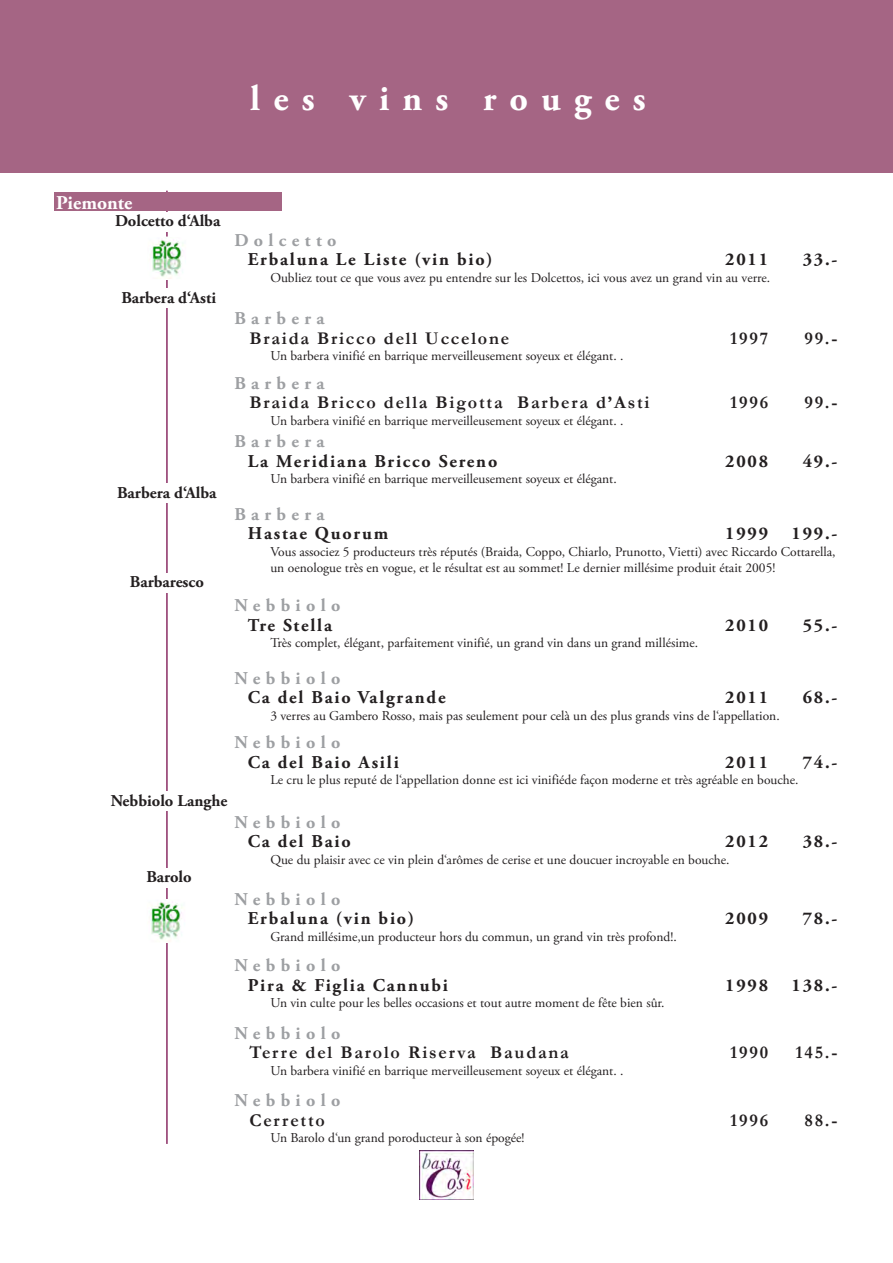
<style>
.page{position:relative;width:893px;height:1263px;background:#fff}
.page>*{position:absolute;margin:0;border:0;box-sizing:border-box;transform-origin:0 0}
.t1{font:700 36px "Adobe Garamond Pro";letter-spacing:.365em;color:#fff}
.t2{font:700 19.5px "Adobe Garamond Pro";color:#fff}
.t3{font:700 18px "Adobe Garamond Pro";letter-spacing:.1em;color:#231f20}
.t4{font:700 18px "Garamond";letter-spacing:.1em;color:#231f20}
.t5{font:700 18px "Adobe Garamond Pro";letter-spacing:.3em;color:#9d9fa2}
.t6{font:700 16.5px "Adobe Garamond Pro";color:#231f20}
.t7{font:13.5px/16.5px "Adobe Garamond Pro";color:#231f20}
</style>
<div class="page">
<div style="left:0;top:0;width:893px;height:172px;background:#a56584"></div>
<img style="left:420px;top:1151px;width:53px;height:48px">
<hr style="left:166px;top:191px;width:2px;height:953px;background:#8a2d64">
<div style="left:54px;top:212px;width:227px;height:19px;background:#fff"></div>
<div style="left:54px;top:193px;width:227px;height:18px;background:#a56584"></div>
<div style="left:55px;top:288px;width:227px;height:19px;background:#fff"></div>
<div style="left:53px;top:484px;width:228px;height:19px;background:#fff"></div>
<div style="left:55px;top:792px;width:228px;height:19px;background:#fff"></div>
<div style="left:53px;top:573px;width:228px;height:19px;background:#fff"></div>
<div style="left:55px;top:868px;width:228px;height:19px;background:#fff"></div>
<img style="left:151px;top:239px;width:33px;height:39px">
<img style="left:150px;top:901px;width:33px;height:39px">
<p class="t1" style="left:250px;top:77px;width:397px">les vins rouges</p>
<p class="t2" style="left:56px;top:191px;width:78px">Piemonte</p>
<p class="t6" style="left:115px;top:211px;width:107px">Dolcetto d‘Alba</p>
<p class="t5" style="left:234px;top:230px;width:104px">Dolcetto</p>
<p class="t3" style="left:248px;top:249px;width:246px">Erbaluna Le Liste (vin bio)</p>
<p class="t3" style="left:725px;top:249px;width:44px">2011</p>
<p class="t3" style="left:803px;top:249px;width:36px">33.-</p>
<p class="t7" style="left:270px;top:270px;width:501px">Oubliez tout ce que vous avez pu entendre sur les Dolcettos, ici vous avez un grand vin au verre.</p>
<p class="t5" style="left:234px;top:308px;width:92px">Barbera</p>
<p class="t4" style="left:249px;top:327px;width:261px">Braida Bricco dell Uccelone</p>
<p class="t4" style="left:730px;top:327px;width:39px">1997</p>
<p class="t4" style="left:804px;top:327px;width:34px">99.-</p>
<p class="t7" style="left:270px;top:348px;width:355px">Un barbera vinifié en barrique merveilleusement soyeux et élégant. .</p>
<p class="t5" style="left:234px;top:372px;width:92px">Barbera</p>
<p class="t4" style="left:249px;top:392px;width:402px">Braida Bricco della Bigotta Barbera d’Asti</p>
<p class="t4" style="left:730px;top:392px;width:39px">1996</p>
<p class="t4" style="left:804px;top:392px;width:34px">99.-</p>
<p class="t7" style="left:270px;top:413px;width:355px">Un barbera vinifié en barrique merveilleusement soyeux et élégant. .</p>
<p class="t5" style="left:234px;top:431px;width:92px">Barbera</p>
<p class="t3" style="left:248px;top:451px;width:251px">La Meridiana Bricco Sereno</p>
<p class="t3" style="left:725px;top:451px;width:44px">2008</p>
<p class="t3" style="left:803px;top:451px;width:36px">49.-</p>
<p class="t7" style="left:270px;top:471px;width:348px">Un barbera vinifié en barrique merveilleusement soyeux et élégant.</p>
<p class="t5" style="left:234px;top:503px;width:92px">Barbera</p>
<p class="t3" style="left:248px;top:523px;width:142px">Hastae Quorum</p>
<p class="t3" style="left:725px;top:523px;width:44px">1999</p>
<p class="t3" style="left:792px;top:523px;width:47px">199.-</p>
<p class="t7" style="left:270px;top:544px;width:567px">Vous associez 5 producteurs très réputés (Braida, Coppo, Chiarlo, Prunotto, Vietti) avec Riccardo Cottarella, un oenologue très en vogue, et le résultat est au sommet! Le dernier millésime produit était 2005!</p>
<p class="t5" style="left:234px;top:595px;width:108px">Nebbiolo</p>
<p class="t3" style="left:248px;top:615px;width:86px">Tre Stella</p>
<p class="t3" style="left:725px;top:615px;width:44px">2010</p>
<p class="t3" style="left:803px;top:615px;width:36px">55.-</p>
<p class="t7" style="left:270px;top:635px;width:429px">Très complet, élégant, parfaitement vinifié, un grand vin dans un grand millésime.</p>
<p class="t5" style="left:234px;top:667px;width:108px">Nebbiolo</p>
<p class="t3" style="left:248px;top:687px;width:199px">Ca del Baio Valgrande</p>
<p class="t3" style="left:725px;top:687px;width:44px">2011</p>
<p class="t3" style="left:803px;top:687px;width:36px">68.-</p>
<p class="t7" style="left:270px;top:707px;width:511px">3 verres au Gambero Rosso, mais pas seulement pour celà un des plus grands vins de l‘appellation.</p>
<p class="t5" style="left:234px;top:732px;width:108px">Nebbiolo</p>
<p class="t3" style="left:248px;top:751px;width:152px">Ca del Baio Asili</p>
<p class="t3" style="left:725px;top:751px;width:44px">2011</p>
<p class="t3" style="left:803px;top:751px;width:36px">74.-</p>
<p class="t7" style="left:270px;top:772px;width:530px">Le cru le plus reputé de l‘appellation donne est ici vinifiéde façon moderne et très agréable en bouche.</p>
<p class="t5" style="left:234px;top:812px;width:108px">Nebbiolo</p>
<p class="t3" style="left:248px;top:831px;width:104px">Ca del Baio</p>
<p class="t3" style="left:725px;top:831px;width:44px">2012</p>
<p class="t3" style="left:803px;top:831px;width:36px">38.-</p>
<p class="t7" style="left:270px;top:852px;width:461px">Que du plaisir avec ce vin plein d‘arômes de cerise et une doucuer incroyable en bouche.</p>
<p class="t5" style="left:234px;top:888px;width:108px">Nebbiolo</p>
<p class="t3" style="left:248px;top:908px;width:168px">Erbaluna (vin bio)</p>
<p class="t3" style="left:725px;top:908px;width:44px">2009</p>
<p class="t3" style="left:803px;top:908px;width:36px">78.-</p>
<p class="t7" style="left:270px;top:929px;width:408px">Grand millésime,un producteur hors du commun, un grand vin très profond!.</p>
<p class="t5" style="left:234px;top:955px;width:108px">Nebbiolo</p>
<p class="t3" style="left:248px;top:974px;width:202px">Pira &amp; Figlia Cannubi</p>
<p class="t3" style="left:725px;top:974px;width:44px">1998</p>
<p class="t3" style="left:792px;top:974px;width:47px">138.-</p>
<p class="t7" style="left:270px;top:995px;width:396px">Un vin culte pour les belles occasions et tout autre moment de fête bien sûr.</p>
<p class="t5" style="left:234px;top:1022px;width:108px">Nebbiolo</p>
<p class="t4" style="left:249px;top:1042px;width:321px">Terre del Barolo Riserva Baudana</p>
<p class="t4" style="left:730px;top:1042px;width:39px">1990</p>
<p class="t4" style="left:795px;top:1042px;width:43px">145.-</p>
<p class="t7" style="left:270px;top:1063px;width:355px">Un barbera vinifié en barrique merveilleusement soyeux et élégant. .</p>
<p class="t5" style="left:234px;top:1090px;width:108px">Nebbiolo</p>
<p class="t4" style="left:249px;top:1109px;width:77px">Cerretto</p>
<p class="t4" style="left:730px;top:1109px;width:39px">1996</p>
<p class="t4" style="left:804px;top:1109px;width:34px">88.-</p>
<p class="t7" style="left:270px;top:1130px;width:256px">Un Barolo d‘un grand poroducteur à son épogée!</p>
<p class="t6" style="left:121px;top:288px;width:96px">Barbera d‘Asti</p>
<p class="t6" style="left:117px;top:483px;width:101px">Barbera d‘Alba</p>
<p class="t6" style="left:130px;top:573px;width:75px">Barbaresco</p>
<p class="t6" style="left:111px;top:791px;width:118px">Nebbiolo Langhe</p>
<p class="t6" style="left:146px;top:867px;width:47px">Barolo</p>
</div>
